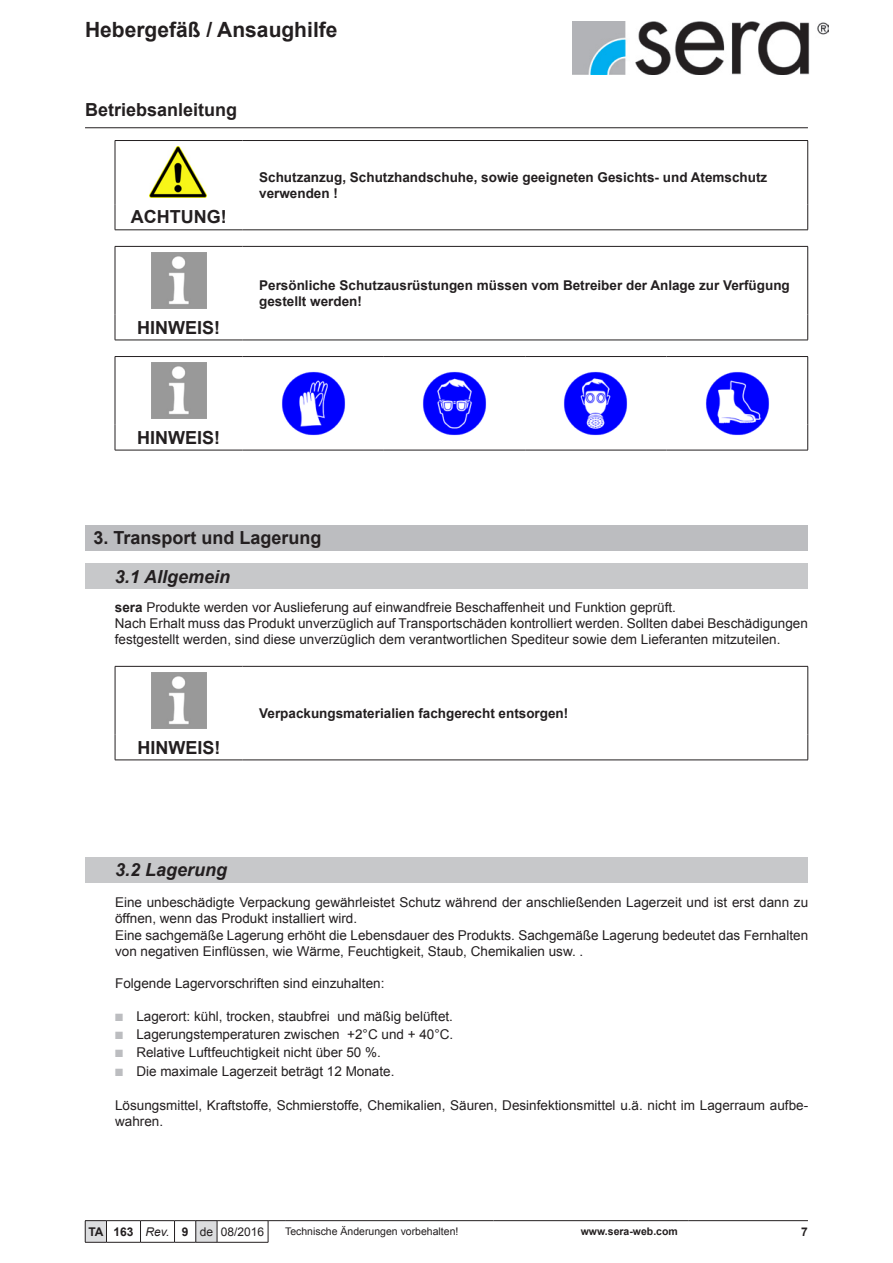
<style>
.page{position:relative;width:893px;height:1263px;background:#fff}
.page>*{position:absolute;margin:0;border:0;box-sizing:border-box;transform-origin:0 0}
.t1{font:700 21px "Arial";color:#231f20}
.t2{font:700 18px "Arial";color:#231f20}
.t3{font:italic 700 18px "Arial";color:#231f20}
.t4{font:13.5px/16.2px "Arial";color:#231f20}
.t5{font:700 13.5px/16.2px "Arial";color:#231f20}
.t6{font:12px "Arial";color:#231f20}
.t7{font:700 12px "Arial";color:#231f20}
.t8{font:10.5px "Arial";color:#231f20}
.t9{font:700 10.5px "Arial";color:#231f20}
.s1{font-weight:700}
.s2{color:#bcbdc0}
.s3{font-style:italic}
</style>
<div class="page">
<hr style="left:285px;top:1220px;width:208px;height:1px;background:#231f20">
<hr style="left:493px;top:1220px;width:196px;height:1px;background:#231f20">
<hr style="left:689px;top:1220px;width:119px;height:1px;background:#231f20">
<hr style="left:106px;top:1220px;width:35px;height:1px;background:#231f20">
<hr style="left:141px;top:1220px;width:34px;height:1px;background:#231f20">
<svg style="left:140px;top:1221px;width:1px;height:21px"></svg>
<hr style="left:217px;top:1220px;width:51px;height:1px;background:#231f20">
<svg style="left:268px;top:1220px;width:17px;height:22px"></svg>
<hr style="left:106px;top:1242px;width:35px;height:1px;background:#231f20">
<hr style="left:141px;top:1242px;width:34px;height:1px;background:#231f20">
<svg style="left:174px;top:1220px;width:44px;height:23px"></svg>
<hr style="left:217px;top:1242px;width:51px;height:1px;background:#231f20">
<svg style="left:85px;top:1220px;width:22px;height:23px"></svg>
<img style="left:573px;top:21px;width:255px;height:54px">
<hr style="left:85px;top:127px;width:723px;height:1px;background:#231f20">
<div style="left:85px;top:857px;width:723px;height:25px;background:#c7c8ca"></div>
<div style="left:85px;top:525px;width:723px;height:26px;background:#bcbdc0"></div>
<div style="left:85px;top:563px;width:723px;height:26px;background:#c7c8ca"></div>
<hr style="left:115px;top:666px;width:128px;height:1px;background:#231f20">
<hr style="left:115px;top:666px;width:1px;height:68px;background:#231f20">
<hr style="left:243px;top:666px;width:565px;height:1px;background:#231f20">
<hr style="left:807px;top:666px;width:1px;height:68px;background:#231f20">
<svg style="left:115px;top:734px;width:1px;height:26px"></svg>
<svg style="left:807px;top:734px;width:1px;height:26px"></svg>
<hr style="left:115px;top:760px;width:128px;height:1px;background:#231f20">
<hr style="left:243px;top:760px;width:565px;height:1px;background:#231f20">
<img style="left:151px;top:673px;width:55px;height:55px">
<hr style="left:115px;top:140px;width:128px;height:1px;background:#231f20">
<hr style="left:115px;top:141px;width:1px;height:63px;background:#231f20">
<hr style="left:243px;top:140px;width:565px;height:1px;background:#231f20">
<hr style="left:807px;top:141px;width:1px;height:63px;background:#231f20">
<svg style="left:115px;top:204px;width:1px;height:26px"></svg>
<svg style="left:807px;top:204px;width:1px;height:26px"></svg>
<hr style="left:115px;top:230px;width:128px;height:1px;background:#231f20">
<hr style="left:243px;top:230px;width:565px;height:1px;background:#231f20">
<img style="left:149px;top:147px;width:58px;height:51px">
<hr style="left:115px;top:246px;width:128px;height:1px;background:#231f20">
<hr style="left:115px;top:247px;width:1px;height:67px;background:#231f20">
<hr style="left:243px;top:246px;width:565px;height:1px;background:#231f20">
<hr style="left:807px;top:247px;width:1px;height:67px;background:#231f20">
<svg style="left:115px;top:314px;width:1px;height:26px"></svg>
<svg style="left:807px;top:314px;width:1px;height:26px"></svg>
<hr style="left:115px;top:340px;width:128px;height:1px;background:#231f20">
<hr style="left:243px;top:340px;width:565px;height:1px;background:#231f20">
<img style="left:151px;top:253px;width:55px;height:55px">
<hr style="left:115px;top:356px;width:128px;height:1px;background:#231f20">
<hr style="left:115px;top:357px;width:1px;height:68px;background:#231f20">
<hr style="left:243px;top:356px;width:141px;height:1px;background:#231f20">
<hr style="left:384px;top:356px;width:141px;height:1px;background:#231f20">
<hr style="left:525px;top:356px;width:141px;height:1px;background:#231f20">
<hr style="left:666px;top:356px;width:142px;height:1px;background:#231f20">
<hr style="left:807px;top:357px;width:1px;height:68px;background:#231f20">
<svg style="left:115px;top:425px;width:1px;height:25px"></svg>
<svg style="left:807px;top:425px;width:1px;height:25px"></svg>
<hr style="left:115px;top:450px;width:128px;height:1px;background:#231f20">
<hr style="left:243px;top:450px;width:141px;height:1px;background:#231f20">
<hr style="left:384px;top:450px;width:141px;height:1px;background:#231f20">
<hr style="left:525px;top:450px;width:141px;height:1px;background:#231f20">
<hr style="left:666px;top:450px;width:142px;height:1px;background:#231f20">
<img style="left:151px;top:363px;width:55px;height:55px">
<img style="left:282px;top:371px;width:63px;height:64px">
<img style="left:423px;top:371px;width:64px;height:64px">
<img style="left:564px;top:371px;width:64px;height:64px">
<img style="left:705px;top:372px;width:64px;height:63px">
<h1 class="t1" style="left:85px;top:15px;width:254px">Hebergefäß / Ansaughilfe</h1>
<h2 class="t2" style="left:85px;top:98px;width:154px">Betriebsanleitung</h2>
<h2 class="t2" style="left:131px;top:205px;width:97px">ACHTUNG!</h2>
<h2 class="t2" style="left:137px;top:315px;width:84px">HINWEIS!</h2>
<p class="t5" style="left:259px;top:170px;width:510px">Schutzanzug, Schutzhandschuhe, sowie geeigneten Gesichts- und Atemschutz verwenden !</p>
<p class="t5" style="left:259px;top:278px;width:532px">Persönliche Schutzausrüstungen müssen vom Betreiber der Anlage zur Verfügung gestellt werden!</p>
<h2 class="t2" style="left:137px;top:425px;width:84px">HINWEIS!</h2>
<h2 class="t2" style="left:94px;top:526px;width:230px">3. Transport und Lagerung</h2>
<h2 class="t3" style="left:115px;top:564px;width:117px">3.1 Allgemein</h2>
<p class="t4" style="left:115px;top:599px;width:695px"><span class="s1">sera</span> Produkte werden vor Auslieferung auf einwandfreie Beschaffenheit und Funktion geprüft.<br>Nach Erhalt muss das Produkt unverzüglich auf Transportschäden kontrolliert werden. Sollten dabei Beschädigungen festgestellt werden, sind diese unverzüglich dem verantwortlichen Spediteur sowie dem Lieferanten mitzuteilen.</p>
<h2 class="t2" style="left:137px;top:735px;width:84px">HINWEIS!</h2>
<p class="t5" style="left:259px;top:706px;width:311px">Verpackungsmaterialien fachgerecht entsorgen!</p>
<h2 class="t3" style="left:115px;top:858px;width:114px">3.2 Lagerung</h2>
<p class="t4" style="left:115px;top:894px;width:695px">Eine unbeschädigte Verpackung gewährleistet Schutz während der anschließenden Lagerzeit und ist erst dann zu öffnen, wenn das Produkt installiert wird.<br>Eine sachgemäße Lagerung erhöht die Lebensdauer des Produkts. Sachgemäße Lagerung bedeutet das Fernhalten von negativen Einflüssen, wie Wärme, Feuchtigkeit, Staub, Chemikalien usw. .</p>
<p class="t4" style="left:115px;top:975px;width:271px">Folgende Lagervorschriften sind einzuhalten:</p>
<p class="t4" style="left:115px;top:1008px;width:339px"><span class="s2">■</span> Lagerort: kühl, trocken, staubfrei und mäßig belüftet.</p>
<p class="t4" style="left:115px;top:1026px;width:340px"><span class="s2">■</span> Lagerungstemperaturen zwischen +2°C und + 40°C.</p>
<p class="t4" style="left:115px;top:1044px;width:267px"><span class="s2">■</span> Relative Luftfeuchtigkeit nicht über 50 %.</p>
<p class="t4" style="left:115px;top:1063px;width:281px"><span class="s2">■</span> Die maximale Lagerzeit beträgt 12 Monate.</p>
<p class="t4" style="left:115px;top:1097px;width:695px">Lösungsmittel, Kraftstoffe, Schmierstoffe, Chemikalien, Säuren, Desinfektionsmittel u.ä. nicht im Lagerraum aufbe&shy;wahren.</p>
<p class="t6" style="left:89px;top:1224px;width:177px"><span class="s1">TA 163</span> <span class="s3">Rev.</span> <span class="s1">9</span> de 08/2016</p>
<p class="t8" style="left:285px;top:1225px;width:175px">Technische Änderungen vorbehalten!</p>
<p class="t7" style="left:801px;top:1223px;width:8px">7</p>
<p class="t9" style="left:581px;top:1224px;width:99px">www.sera-web.com</p>
</div>
